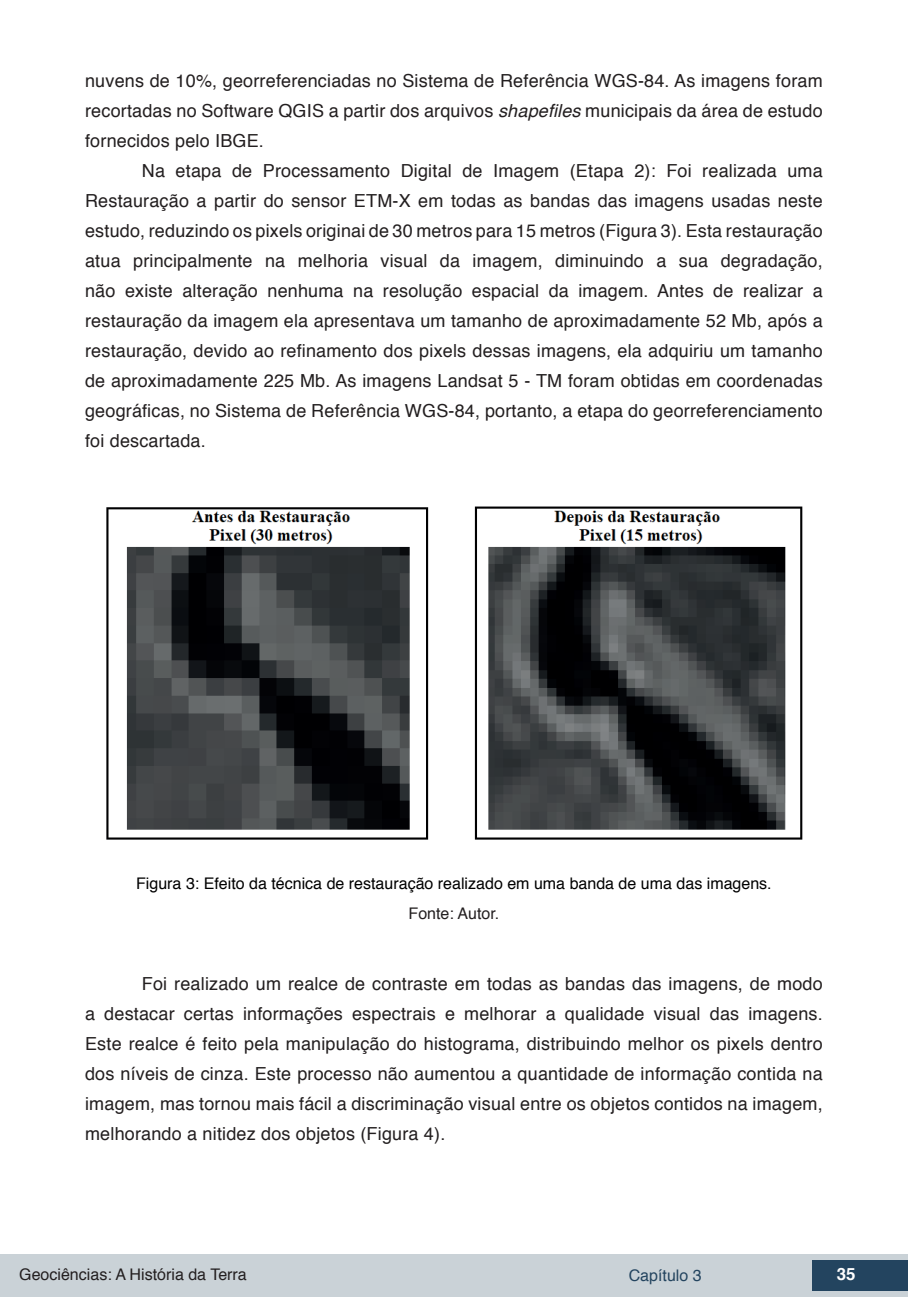
<style>
.page{position:relative;width:908px;height:1304px;background:#fff}
.page>*{position:absolute;margin:0;border:0;box-sizing:border-box;transform-origin:0 0}
.t1{font:18px/30px "Helvetica";letter-spacing:.01em;color:#231f20;text-align:justify}
.t2{font:700 16.8px "Helvetica";color:#fff}
.t3{font:16px "Helvetica";color:#000}
.t4{font:16px "Helvetica";color:#231f20}
.t5{font:16px "Helvetica";color:#23445f}
.s1{font-style:italic}
</style>
<div class="page">
<div style="left:0;top:1254px;width:906px;height:43px;background:#cad2d7"></div>
<div style="left:812px;top:1261px;width:95px;height:30px;background:#23445f"></div>
<img style="left:106px;top:506px;width:697px;height:334px">
<p class="t1" style="left:85px;top:66px;width:738px">nuvens de 10%, georreferenciadas no Sistema de Referência WGS-84. As imagens foram recortadas no Software QGIS a partir dos arquivos <span class="s1">shapefiles</span> municipais da área de estudo fornecidos pelo IBGE.</p>
<p class="t1" style="left:85px;top:156px;width:738px;text-indent:57px">Na etapa de Processamento Digital de Imagem (Etapa 2): Foi realizada uma Restauração a partir do sensor ETM-X em todas as bandas das imagens usadas neste estudo, reduzindo os pixels originai de 30 metros para 15 metros (Figura 3). Esta restauração atua principalmente na melhoria visual da imagem, diminuindo a sua degradação, não existe alteração nenhuma na resolução espacial da imagem. Antes de realizar a restauração da imagem ela apresentava um tamanho de aproximadamente 52 Mb, após a restauração, devido ao refinamento dos pixels dessas imagens, ela adquiriu um tamanho de aproximadamente 225 Mb. As imagens Landsat 5 - TM foram obtidas em coordenadas geográficas, no Sistema de Referência WGS-84, portanto, a etapa do georreferenciamento foi descartada.</p>
<p class="t3" style="left:136px;top:871px;width:636px">Figura 3: Efeito da técnica de restauração realizado em uma banda de uma das imagens.</p>
<p class="t4" style="left:408px;top:901px;width:92px">Fonte: Autor.</p>
<p class="t1" style="left:85px;top:969px;width:738px;text-indent:57px">Foi realizado um realce de contraste em todas as bandas das imagens, de modo a destacar certas informações espectrais e melhorar a qualidade visual das imagens.<br>Este realce é feito pela manipulação do histograma, distribuindo melhor os pixels dentro dos níveis de cinza. Este processo não aumentou a quantidade de informação contida na imagem, mas tornou mais fácil a discriminação visual entre os objetos contidos na imagem, melhorando a nitidez dos objetos (Figura 4).</p>
<p class="t4" style="left:19px;top:1262px;width:229px">Geociências: A História da Terra</p>
<p class="t5" style="left:628px;top:1263px;width:74px">Capítulo 3</p>
<p class="t2" style="left:836px;top:1261px;width:20px">35</p>
</div>
